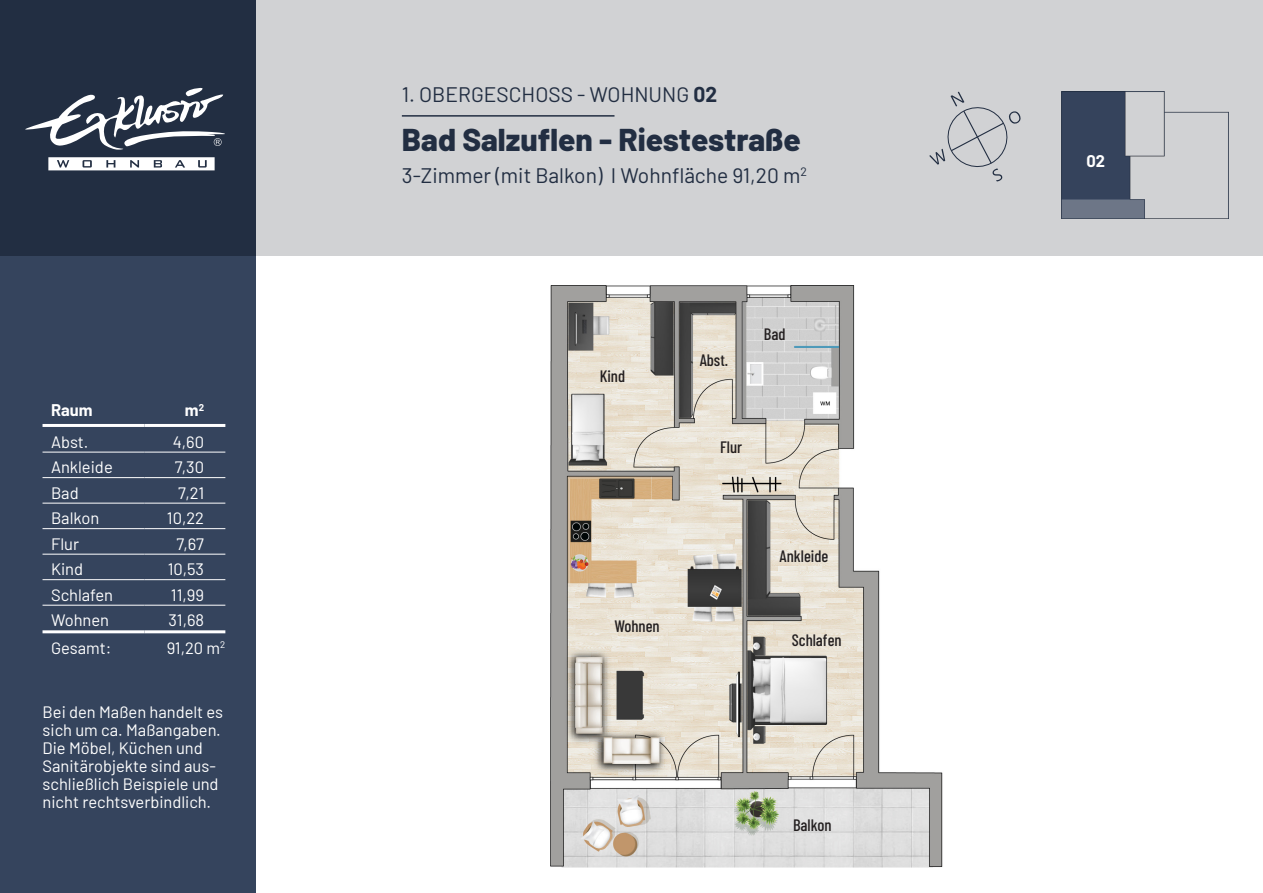
<style>
.page{position:relative;width:1263px;height:893px;background:#fff}
.page>*{position:absolute;margin:0;border:0;box-sizing:border-box;transform-origin:0 0}
.Header_Projektname{font:800 31.5px "Barlow";color:#222e42}
.Header-Subline{font:21px "Barlow";color:#222e42}
.Tabellentext_weiss{font:16.5px/18px "Barlow";color:#fff}
.m__Angaben{font:500 16.5px "Barlow Condensed";color:#231f20}
.Tabellentext_weiss-2{font:700 16.5px "Barlow";color:#fff}
.Fliesstext_weiss{font:700 16.5px "Barlow";color:#fff}
.s1{font-weight:700}
</style>
<div class="page">
<div style="left:255px;top:0;width:1008px;height:255px;background:#d1d2d4"></div>
<div style="left:0;top:255px;width:255px;height:638px;background:#35445d"></div>
<div style="left:0;top:0;width:255px;height:255px;background:#222e42"></div>
<svg style="left:25px;top:87px;width:200px;height:84px"></svg>
<img style="left:1061px;top:92px;width:168px;height:126px">
<img style="left:550px;top:286px;width:393px;height:582px">
<hr style="left:402px;top:115px;width:212px;height:2px;background:#222e42">
<hr style="left:43px;top:452px;width:102px;height:1px;background:#fff">
<hr style="left:145px;top:452px;width:80px;height:1px;background:#fff">
<hr style="left:43px;top:477px;width:102px;height:1px;background:#fff">
<hr style="left:145px;top:477px;width:80px;height:1px;background:#fff">
<hr style="left:43px;top:503px;width:102px;height:1px;background:#fff">
<hr style="left:145px;top:503px;width:80px;height:1px;background:#fff">
<hr style="left:43px;top:528px;width:102px;height:1px;background:#fff">
<hr style="left:145px;top:528px;width:80px;height:1px;background:#fff">
<hr style="left:43px;top:554px;width:102px;height:1px;background:#fff">
<hr style="left:145px;top:554px;width:80px;height:1px;background:#fff">
<hr style="left:43px;top:579px;width:102px;height:1px;background:#fff">
<hr style="left:145px;top:579px;width:80px;height:1px;background:#fff">
<hr style="left:43px;top:605px;width:102px;height:1px;background:#fff">
<hr style="left:145px;top:605px;width:80px;height:1px;background:#fff">
<hr style="left:43px;top:424px;width:102px;height:3px;background:#fff">
<hr style="left:145px;top:424px;width:80px;height:3px;background:#fff">
<hr style="left:43px;top:630px;width:102px;height:3px;background:#fff">
<hr style="left:145px;top:630px;width:80px;height:3px;background:#fff">
<svg style="left:929px;top:92px;width:92px;height:89px"></svg>
<p class="Tabellentext_weiss-2" style="left:51px;top:398px;width:43px">Raum</p>
<p class="Tabellentext_weiss-2" style="left:185px;top:398px;width:21px">m<sup>2</sup></p>
<p class="Tabellentext_weiss" style="left:51px;top:431px;width:39px">Abst.</p>
<p class="Tabellentext_weiss" style="left:173px;top:431px;width:33px">4,60</p>
<p class="Tabellentext_weiss" style="left:51px;top:457px;width:63px">Ankleide</p>
<p class="Tabellentext_weiss" style="left:175px;top:457px;width:31px">7,30</p>
<p class="Tabellentext_weiss" style="left:51px;top:482px;width:29px">Bad</p>
<p class="Tabellentext_weiss" style="left:178px;top:482px;width:27px">7,21</p>
<p class="Tabellentext_weiss" style="left:51px;top:508px;width:50px">Balkon</p>
<p class="Tabellentext_weiss" style="left:167px;top:508px;width:39px">10,22</p>
<p class="Tabellentext_weiss" style="left:51px;top:533px;width:30px">Flur</p>
<p class="Tabellentext_weiss" style="left:176px;top:533px;width:29px">7,67</p>
<p class="Tabellentext_weiss" style="left:51px;top:559px;width:34px">Kind</p>
<p class="Tabellentext_weiss" style="left:168px;top:559px;width:38px">10,53</p>
<p class="Tabellentext_weiss" style="left:51px;top:584px;width:64px">Schlafen</p>
<p class="Tabellentext_weiss" style="left:171px;top:584px;width:35px">11,99</p>
<p class="Tabellentext_weiss" style="left:51px;top:610px;width:60px">Wohnen</p>
<p class="Tabellentext_weiss" style="left:168px;top:610px;width:37px">31,68</p>
<p class="Tabellentext_weiss" style="left:51px;top:637px;width:62px">Gesamt:</p>
<p class="Tabellentext_weiss" style="left:167px;top:637px;width:60px">91,20 m<sup>2</sup></p>
<p class="Tabellentext_weiss" style="left:43px;top:702px;width:182px">Bei den Maßen handelt es sich um ca. Maßangaben.<br>Die Möbel, Küchen und<br>Sanitärobjekte sind aus&shy;schließlich Beispiele und nicht rechtsverbindlich.</p>
<p class="Header-Subline" style="left:402px;top:79px;width:317px">1. OBERGESCHOSS - WOHNUNG <span class="s1">02</span></p>
<p class="Header_Projektname" style="left:402px;top:116px;width:400px">Bad Salzuflen - Riestestraße</p>
<p class="Header-Subline" style="left:402px;top:161px;width:407px">3-Zimmer (mit Balkon) I Wohnfläche 91,20 m<sup>2</sup></p>
<p class="m__Angaben" style="left:600px;top:364px;width:27px">Kind</p>
<p class="m__Angaben" style="left:614px;top:614px;width:47px">Wohnen</p>
<p class="m__Angaben" style="left:700px;top:348px;width:30px">Abst.</p>
<p class="m__Angaben" style="left:764px;top:323px;width:23px">Bad</p>
<p class="m__Angaben" style="left:720px;top:435px;width:24px">Flur</p>
<p class="m__Angaben" style="left:779px;top:544px;width:50px">Ankleide</p>
<p class="m__Angaben" style="left:792px;top:628px;width:51px">Schlafen</p>
<p class="m__Angaben" style="left:793px;top:813px;width:40px">Balkon</p>
<p class="Fliesstext_weiss" style="left:1086px;top:149px;width:20px">02</p>
</div>
